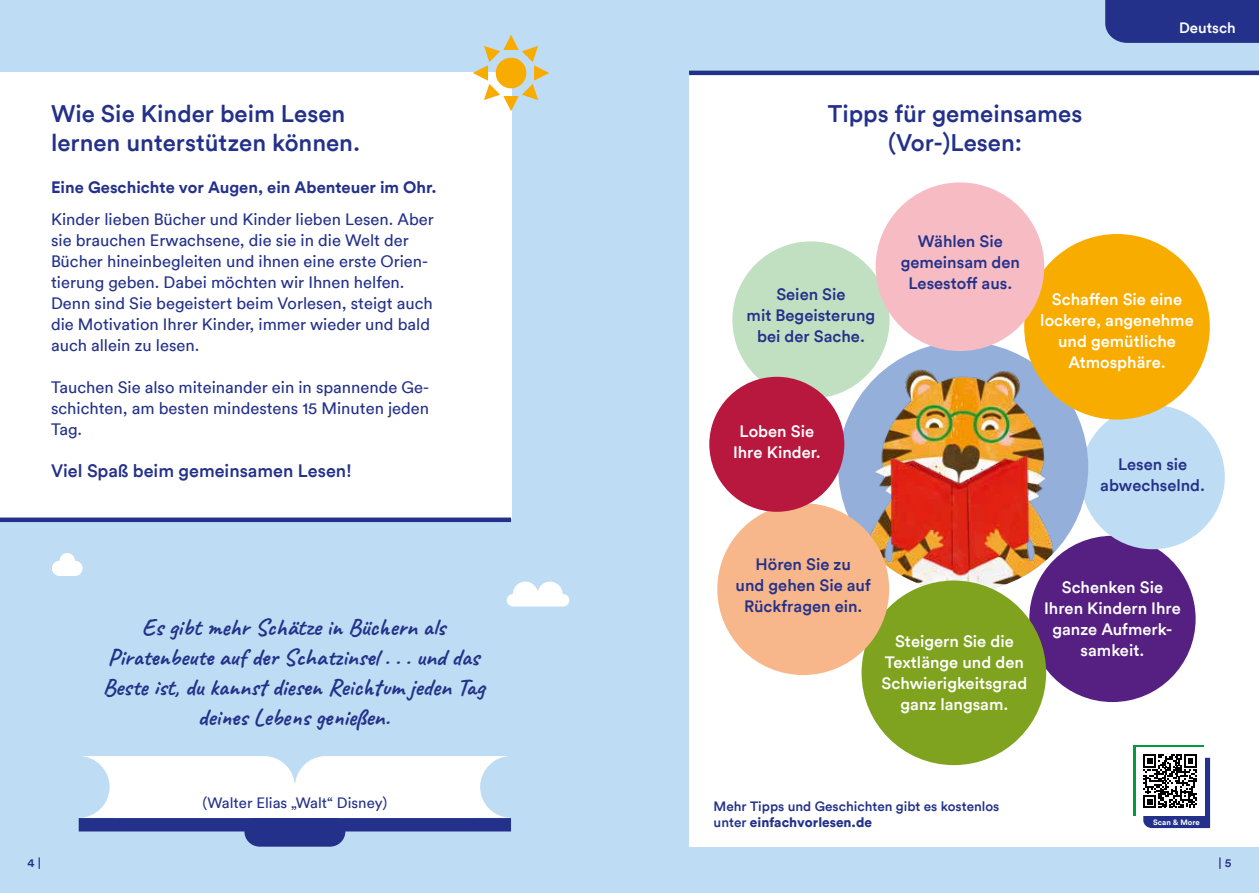
<style>
.page{position:relative;width:1259px;height:893px;background:#bedcf3}
.page>*{position:absolute;margin:0;border:0;box-sizing:border-box;transform-origin:0 0}
.t1{font:24px/30px "Caveat";color:#23318a;text-align:center}
.t2{font:500 24px/28.8px "Circular Pro TT";color:#23318a}
.t3{font:500 18px "Circular Pro TT";color:#23318a}
.t4{font:16.5px/21px "Circular Pro TT";color:#23318a}
.t5{font:500 16.5px/21px "Circular Pro TT";color:#fff;text-align:center}
.t6{font:500 16.5px/21px "Circular Pro TT";color:#23318a;text-align:center}
.t7{font:700 16.5px "Circular Pro TT";color:#23318a}
.t8{font:15px "Circular Pro TT";color:#23318a}
.t9{font:500 15px "Circular Pro TT";color:#fff}
.t10{font:500 13.5px/16.2px "Circular Pro TT";color:#23318a}
.t11{font:500 12px "Circular Pro TT";color:#23318a}
.t12{font:700 7.8px "Circular Pro TT";color:#fff}
.s1{font-weight:900}
</style>
<div class="page">
<div style="left:689px;top:73px;width:570px;height:773px;background:#fff"></div>
<div style="left:0;top:72px;width:511px;height:447px;background:#fff"></div>
<hr style="left:0;top:518px;width:511px;height:4px;background:#23318a">
<hr style="left:689px;top:71px;width:570px;height:4px;background:#23318a">
<div style="left:1105px;top:0;width:154px;height:43px;background:#23318a"></div>
<div style="left:1029px;top:536px;width:166px;height:166px;background:#562082;border-radius:50%"></div>
<div style="left:1080px;top:405px;width:144px;height:144px;background:#bedcf3;border-radius:50%"></div>
<div style="left:732px;top:241px;width:157px;height:158px;background:#c1e0c2;border-radius:50%"></div>
<div style="left:838px;top:342px;width:250px;height:250px;background:#94b0da;border-radius:50%"></div>
<img style="left:860px;top:369px;width:209px;height:84px">
<img style="left:863px;top:453px;width:225px;height:139px">
<div style="left:1024px;top:234px;width:185px;height:186px;background:#f9ac00;border-radius:50%"></div>
<div style="left:861px;top:580px;width:185px;height:185px;background:#80a31f;border-radius:50%"></div>
<div style="left:717px;top:503px;width:172px;height:172px;background:#f8b78a;border-radius:50%"></div>
<div style="left:875px;top:182px;width:169px;height:169px;background:#f7bbc3;border-radius:50%"></div>
<div style="left:709px;top:377px;width:135px;height:135px;background:#b8183d;border-radius:50%"></div>
<svg style="left:79px;top:756px;width:432px;height:91px"></svg>
<div style="left:114px;top:784px;width:359px;height:34px;background:#fff"></div>
<div style="left:79px;top:818px;width:432px;height:13px;background:#23318a"></div>
<svg style="left:473px;top:35px;width:76px;height:76px"></svg>
<svg style="left:507px;top:582px;width:62px;height:24px"></svg>
<svg style="left:52px;top:553px;width:31px;height:23px"></svg>
<div style="left:1133px;top:745px;width:71px;height:70px;background:#009b40"></div>
<div style="left:1135px;top:747px;width:69px;height:68px;background:#fff"></div>
<svg style="left:1143px;top:754px;width:67px;height:74px"></svg>
<h1 class="t2" style="left:51px;top:98px;width:311px">Wie Sie Kinder beim Lesen lernen unterstützen können.</h1>
<h1 class="t2" style="left:828px;top:98px;width:256px;text-align:center">Tipps für gemeinsames (Vor-)Lesen:</h1>
<p class="t9" style="left:1179px;top:18px;width:58px">Deutsch</p>
<p class="t7" style="left:51px;top:176px;width:387px">Eine Geschichte vor Augen, ein Abenteuer im Ohr.</p>
<p class="t4" style="left:51px;top:208px;width:384px">Kinder lieben Bücher und Kinder lieben Lesen. Aber sie brauchen Erwachsene, die sie in die Welt der Bücher hineinbegleiten und ihnen eine erste Orien&shy;tierung geben. Dabei möchten wir Ihnen helfen.<br>Denn sind Sie begeistert beim Vorlesen, steigt auch die Motivation Ihrer Kinder, immer wieder und bald auch allein zu lesen.</p>
<p class="t4" style="left:51px;top:376px;width:379px;text-align:justify">Tauchen Sie also miteinander ein in spannende Ge&shy;schichten, am besten mindestens 15 Minuten jeden Tag.</p>
<p class="t3" style="left:51px;top:459px;width:302px">Viel Spaß beim gemeinsamen Lesen!</p>
<h1 class="t1" style="left:103px;top:612px;width:383px">Es gibt mehr Schätze in Büchern als Piratenbeute auf der Schatzinsel . . . und das Beste ist, du kannst diesen Reichtum jeden Tag deines Lebens genießen.</h1>
<p class="t8" style="left:202px;top:792px;width:186px">(Walter Elias „Walt“ Disney)</p>
<p class="t6" style="left:746px;top:283px;width:130px">Seien Sie<br>mit Begeisterung bei der Sache.</p>
<p class="t5" style="left:733px;top:420px;width:89px">Loben Sie<br>Ihre Kinder.</p>
<p class="t6" style="left:900px;top:230px;width:121px">Wählen Sie gemeinsam den<br>Lesestoff aus.</p>
<p class="t5" style="left:1040px;top:288px;width:155px">Schaffen Sie eine lockere, angenehme und gemütliche<br>Atmosphäre.</p>
<p class="t6" style="left:1100px;top:453px;width:106px">Lesen sie abwechselnd.</p>
<p class="t6" style="left:735px;top:553px;width:137px">Hören Sie zu<br>und gehen Sie auf<br>Rückfragen ein.</p>
<p class="t5" style="left:881px;top:630px;width:147px">Steigern Sie die<br>Textlänge und den<br>Schwierigkeitsgrad ganz langsam.</p>
<p class="t5" style="left:1044px;top:575px;width:138px">Schenken Sie<br>Ihren Kindern Ihre ganze Aufmerk&shy;samkeit.</p>
<p class="t10" style="left:713px;top:797px;width:287px">Mehr Tipps und Geschichten gibt es kostenlos unter <span class="s1">einfachvorlesen.de</span></p>
<p class="t12" style="left:1153px;top:816px;width:48px">Scan &amp; More</p>
<p class="t11" style="left:28px;top:854px;width:15px">4 |</p>
<p class="t11" style="left:1218px;top:854px;width:14px">| 5</p>
</div>
